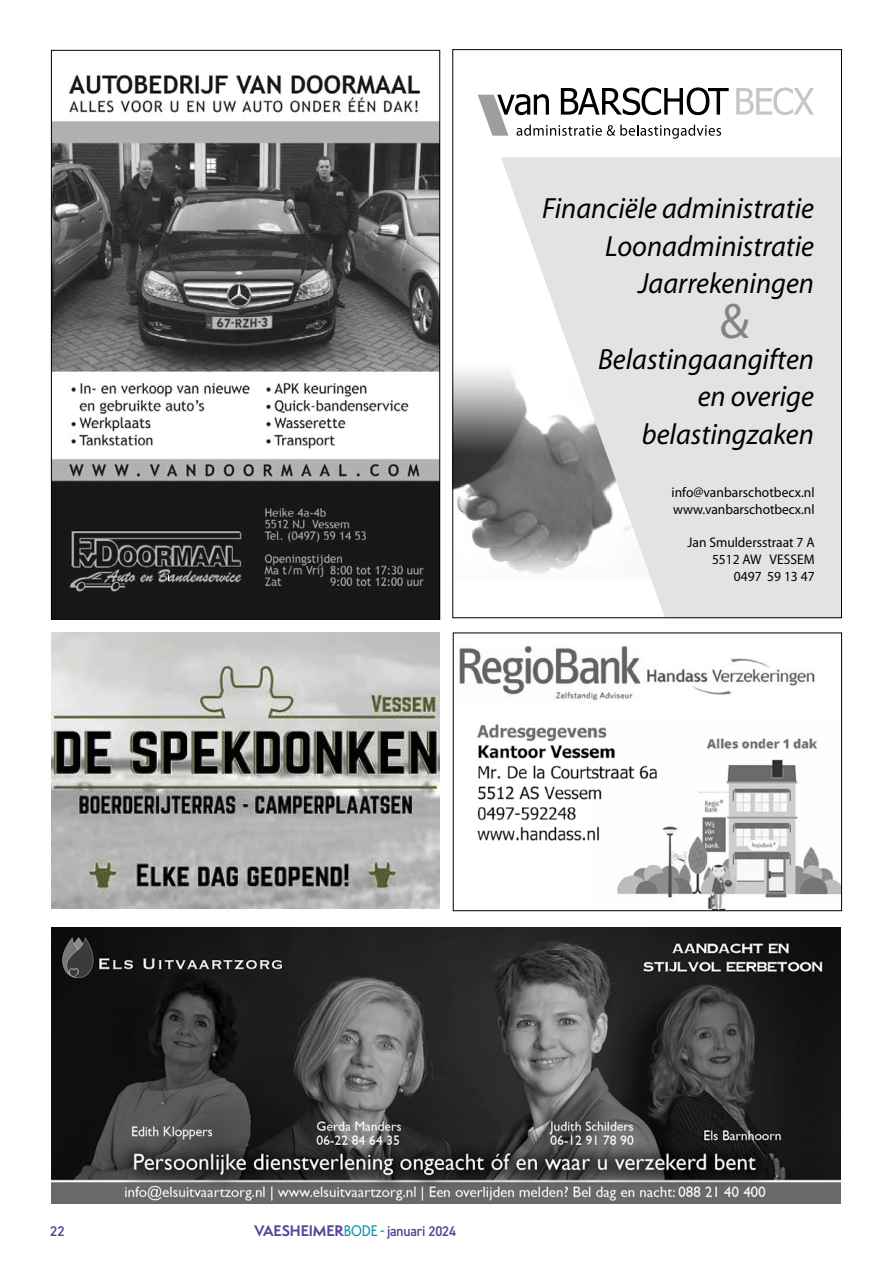
<style>
.page{position:relative;width:893px;height:1263px;background:#fff}
.page>*{position:absolute;margin:0;border:0;box-sizing:border-box;transform-origin:0 0}
.t1{font:50.25px "Myriad Pro";color:#828483}
.t2{font:italic 29.25px/37.7px "Myriad";color:#000;text-align:right}
.t3{font:600 14.1px "DIN2014";letter-spacing:-.01em;color:#534595;scale:.95 1}
.t4{font:600 14.1px "DIN2014";letter-spacing:-.01em;color:#534595}
.t5{font:13.95px/16.8px "Myriad";color:#000}
.s1{font-family:"Semplicita Pro";font-weight:700}
.s2{font-family:"Semplicita Pro";font-weight:500;color:#0090a1}
.s3{color:#0090a1}
</style>
<div class="page">
<img style="left:452px;top:358px;width:49px;height:228px">
<svg style="left:736px;top:88px;width:78px;height:27px"></svg>
<svg style="left:478px;top:87px;width:251px;height:52px"></svg>
<svg style="left:501px;top:157px;width:339px;height:459px;background:#dcdddd"></svg>
<img style="left:53px;top:72px;width:385px;height:546px">
<img style="left:51px;top:927px;width:790px;height:277px">
<img style="left:51px;top:632px;width:388px;height:277px">
<img style="left:459px;top:646px;width:381px;height:263px">
<div style="left:453px;top:632px;width:389px;height:279px;border:1px solid #000"></div>
<p class="t2" style="left:542px;top:191px;width:273px">Financiële administratie<br>Loonadministratie<br>Jaarrekeningen</p>
<h1 class="t1" style="left:720px;top:290px;width:31px">&amp;</h1>
<p class="t2" style="left:598px;top:341px;width:218px">Belastingaangiften en overige belastingzaken</p>
<p class="t5" style="left:671px;top:484px;width:145px">info@vanbarschotbecx.nl www.vanbarschotbecx.nl</p>
<p class="t5" style="left:688px;top:534px;width:128px;text-align:right">Jan Smuldersstraat 7 A<br>5512 AW VESSEM<br>0497 59 13 47</p>
<p class="t4" style="left:50px;top:1222px;width:16px">22</p>
<p class="t3" style="left:254px;top:1222px;width:214px"><span class="s1">VAESHEIMER</span><span class="s2">BODE</span> <span class="s3">-</span> januari 2024</p>
</div>
